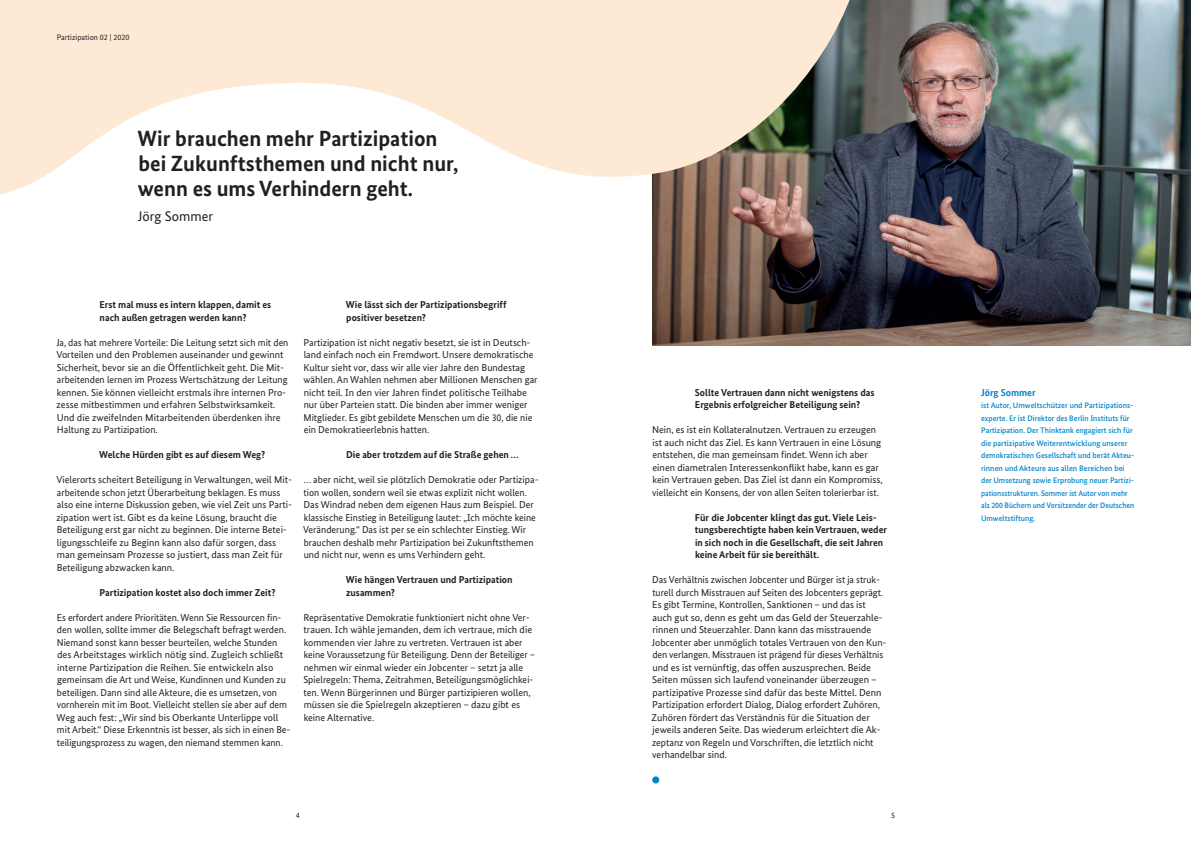
<style>
.page{position:relative;width:1191px;height:842px;background:#fff}
.page>*{position:absolute;margin:0;border:0;box-sizing:border-box;transform-origin:0 0}
.t1{font:700 22px/25px "Bundes Sans";color:#231f20}
.t2{font:14px "Bundes Sans";color:#231f20}
.t3{font:10px/12.5px "Bundes Sans";color:#231f20}
.t4{font:700 10px/12.5px "Bundes Sans";color:#231f20}
.t5{font:700 10px "Bundes Sans";color:#0084ca}
.t6{font:500 8px/12.5px "Bundes Sans";color:#0084ca}
.t7{font:8px "Bundes Sans";color:#231f20}
</style>
<div class="page">
<img style="left:652px;top:0;width:539px;height:346px">
<svg style="left:0;top:0;width:852px;height:199px;fill:#fee9d5"></svg>
<div style="left:652px;top:776px;width:7px;height:7px;background:#0084ca;border-radius:50%"></div>
<p class="t7" style="left:57px;top:33px;width:74px">Partizipation 02 | 2020</p>
<h1 class="t1" style="left:138px;top:126px;width:322px">Wir brauchen mehr Partizipation bei Zukunftsthemen und nicht nur, wenn es ums Verhindern geht.</h1>
<h2 class="t2" style="left:138px;top:208px;width:77px">Jörg Sommer</h2>
<p class="t4" style="left:99px;top:299px;width:173px">Erst mal muss es intern klappen, damit es nach außen getragen werden kann?</p>
<p class="t3" style="left:56px;top:336px;width:234px">Ja, das hat mehrere Vorteile: Die Leitung setzt sich mit den Vorteilen und den Problemen auseinander und gewinnt Sicherheit, bevor sie an die Öffentlichkeit geht. Die Mit&shy;arbeitenden lernen im Prozess Wertschätzung der Leitung kennen. Sie können vielleicht erstmals ihre internen Pro&shy;zesse mitbestimmen und erfahren Selbstwirksamkeit.<br>Und die zweifelnden Mitarbeitenden überdenken ihre Haltung zu Partizipation.</p>
<p class="t4" style="left:99px;top:449px;width:168px">Welche Hürden gibt es auf diesem Weg?</p>
<p class="t3" style="left:56px;top:474px;width:237px">Vielerorts scheitert Beteiligung in Verwaltungen, weil Mit&shy;arbeitende schon jetzt Überarbeitung beklagen. Es muss also eine interne Diskussion geben, wie viel Zeit uns Parti&shy;zipation wert ist. Gibt es da keine Lösung, braucht die Beteiligung erst gar nicht zu beginnen. Die interne Betei&shy;ligungsschleife zu Beginn kann also dafür sorgen, dass man gemeinsam Prozesse so justiert, dass man Zeit für Beteiligung abzwacken kann.</p>
<p class="t4" style="left:99px;top:586px;width:178px">Partizipation kostet also doch immer Zeit?</p>
<p class="t3" style="left:57px;top:611px;width:235px">Es erfordert andere Prioritäten. Wenn Sie Ressourcen fin&shy;den wollen, sollte immer die Belegschaft befragt werden.<br>Niemand sonst kann besser beurteilen, welche Stunden des Arbeitstages wirklich nötig sind. Zugleich schließt interne Partizipation die Reihen. Sie entwickeln also gemeinsam die Art und Weise, Kundinnen und Kunden zu beteiligen. Dann sind alle Akteure, die es umsetzen, von vornherein mit im Boot. Vielleicht stellen sie aber auf dem Weg auch fest: „Wir sind bis Oberkante Unterlippe voll mit Arbeit.“ Diese Erkenntnis ist besser, als sich in einen Be&shy;teiligungsprozess zu wagen, den niemand stemmen kann.</p>
<p class="t4" style="left:346px;top:299px;width:162px">Wie lässt sich der Partizipationsbegriff positiver besetzen?</p>
<p class="t3" style="left:303px;top:336px;width:236px">Partizipation ist nicht negativ besetzt, sie ist in Deutsch&shy;land einfach noch ein Fremdwort. Unsere demokratische Kultur sieht vor, dass wir alle vier Jahre den Bundestag wählen. An Wahlen nehmen aber Millionen Menschen gar nicht teil. In den vier Jahren findet politische Teilhabe nur über Parteien statt. Die binden aber immer weniger Mitglieder. Es gibt gebildete Menschen um die 30, die nie ein Demokratieerlebnis hatten.</p>
<p class="t4" style="left:346px;top:449px;width:174px">Die aber trotzdem auf die Straße gehen …</p>
<p class="t3" style="left:303px;top:474px;width:237px">… aber nicht, weil sie plötzlich Demokratie oder Partizipa&shy;tion wollen, sondern weil sie etwas explizit nicht wollen.<br>Das Windrad neben dem eigenen Haus zum Beispiel. Der klassische Einstieg in Beteiligung lautet: „Ich möchte keine Veränderung.“ Das ist per se ein schlechter Einstieg. Wir brauchen deshalb mehr Partizipation bei Zukunftsthemen und nicht nur, wenn es ums Verhindern geht.</p>
<p class="t4" style="left:346px;top:574px;width:168px">Wie hängen Vertrauen und Partizipation zusammen?</p>
<p class="t3" style="left:303px;top:611px;width:233px">Repräsentative Demokratie funktioniert nicht ohne Ver&shy;trauen. Ich wähle jemanden, dem ich vertraue, mich die kommenden vier Jahre zu vertreten. Vertrauen ist aber keine Voraussetzung für Beteiligung. Denn der Beteiliger – nehmen wir einmal wieder ein Jobcenter – setzt ja alle Spielregeln: Thema, Zeitrahmen, Beteiligungsmöglichkei&shy;ten. Wenn Bürgerinnen und Bürger partizipieren wollen, müssen sie die Spielregeln akzeptieren – dazu gibt es keine Alternative.</p>
<p class="t4" style="left:695px;top:386px;width:181px">Sollte Vertrauen dann nicht wenigstens das<br>Ergebnis erfolgreicher Beteiligung sein?</p>
<p class="t3" style="left:652px;top:424px;width:232px">Nein, es ist ein Kollateralnutzen. Vertrauen zu erzeugen ist auch nicht das Ziel. Es kann Vertrauen in eine Lösung entstehen, die man gemeinsam findet. Wenn ich aber einen diametralen Interessenkonflikt habe, kann es gar kein Vertrauen geben. Das Ziel ist dann ein Kompromiss, vielleicht ein Konsens, der von allen Seiten tolerierbar ist.</p>
<p class="t4" style="left:695px;top:511px;width:194px">Für die Jobcenter klingt das gut. Viele Leis&shy;tungsberechtigte haben kein Vertrauen, weder in sich noch in die Gesellschaft, die seit Jahren keine Arbeit für sie bereithält.</p>
<p class="t3" style="left:651px;top:574px;width:236px">Das Verhältnis zwischen Jobcenter und Bürger ist ja struk&shy;turell durch Misstrauen auf Seiten des Jobcenters geprägt.<br>Es gibt Termine, Kontrollen, Sanktionen – und das ist auch gut so, denn es geht um das Geld der Steuerzahle&shy;rinnen und Steuerzahler. Dann kann das misstrauende Jobcenter aber unmöglich totales Vertrauen von den Kun&shy;den verlangen. Misstrauen ist prägend für dieses Verhältnis und es ist vernünftig, das offen auszusprechen. Beide Seiten müssen sich laufend voneinander überzeugen – partizipative Prozesse sind dafür das beste Mittel. Denn Partizipation erfordert Dialog, Dialog erfordert Zuhören, Zuhören fördert das Verständnis für die Situation der jeweils anderen Seite. Das wiederum erleichtert die Ak&shy;zeptanz von Regeln und Vorschriften, die letztlich nicht verhandelbar sind.</p>
<p class="t7" style="left:296px;top:811px;width:5px">4</p>
<p class="t7" style="left:891px;top:811px;width:5px">5</p>
<p class="t5" style="left:981px;top:386px;width:56px">Jörg Sommer</p>
<p class="t6" style="left:981px;top:399px;width:155px">ist Autor, Umweltschützer und Partizipations&shy;experte. Er ist Direktor des Berlin Instituts für Partizipation. Der Thinktank engagiert sich für die partizipative Weiterentwicklung unserer demokratischen Gesellschaft und berät Akteu&shy;rinnen und Akteure aus allen Bereichen bei der Umsetzung sowie Erprobung neuer Partizi&shy;pationsstrukturen. Sommer ist Autor von mehr als 200 Büchern und Vorsitzender der Deutschen Umweltstiftung.</p>
</div>
